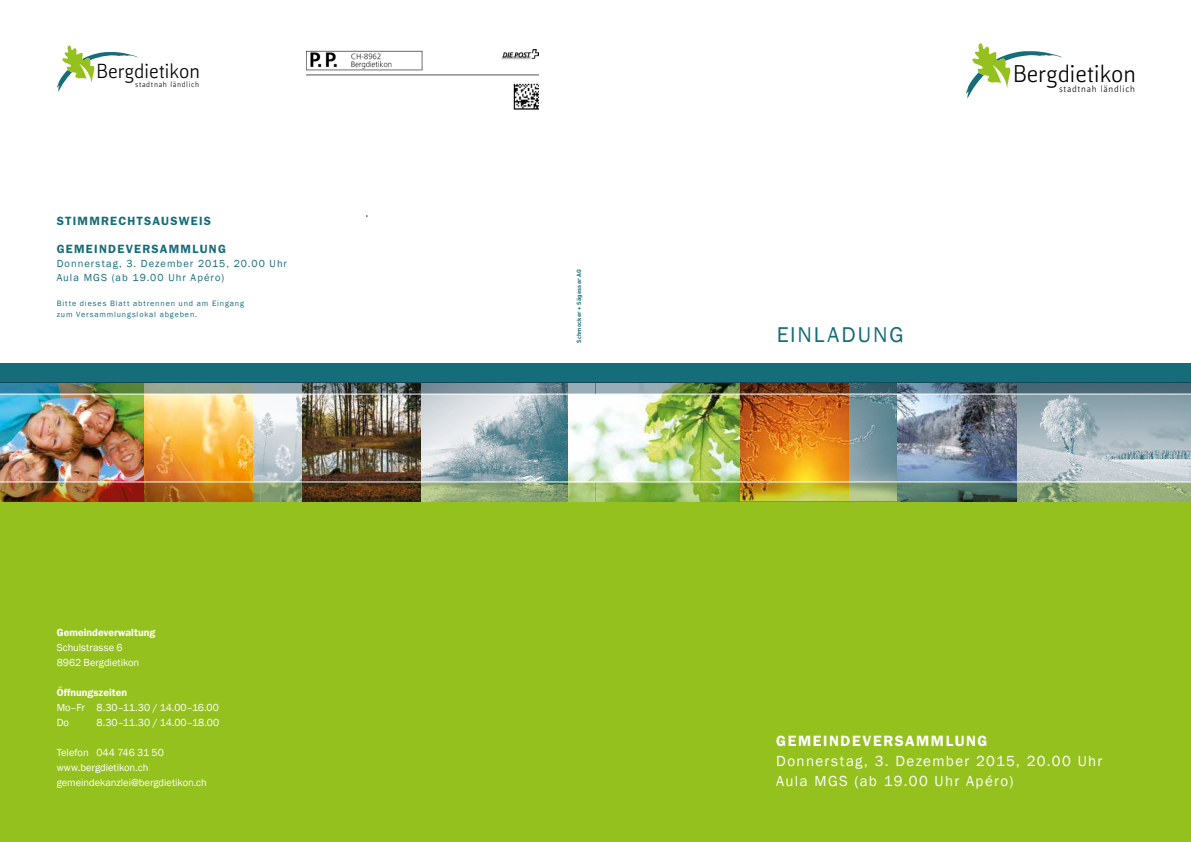
<style>
.page{position:relative;width:1191px;height:842px;background:#fff}
.page>*{position:absolute;margin:0;border:0;box-sizing:border-box;transform-origin:0 0}
.t1{font:22.9px "Kofi Pure Sans";color:#000}
.t2{font:22px "Franklin Gothic";letter-spacing:.09em;color:#166c79}
.t3{font:19.3px "Kofi Pure Sans";color:#000}
.t4{font:15px/20px "Franklin Gothic";letter-spacing:.09em;color:#fff}
.t5{font:600 15px "Franklin Gothic";letter-spacing:.1em;color:#fff}
.t6{font:600 12px "Franklin Gothic";letter-spacing:.105em;color:#166c79}
.t7{font:10.5px/15px "Franklin Gothic";color:#fff}
.t8{font:10.5px/14px "Franklin Gothic";letter-spacing:.095em;color:#166c79}
.t9{font:600 10.5px "Franklin Gothic";letter-spacing:.005em;color:#fff}
.t10{font:8.7px "Kofi Pure Sans";letter-spacing:.09em;color:#000}
.t11{font:8px/11px "Franklin Gothic";letter-spacing:.105em;color:#166c79}
.t12{font:7.4px "Kofi Pure Sans";letter-spacing:.09em;color:#000}
.t13{font:700 6px "DIN";letter-spacing:.03em;color:#166c79}
</style>
<div class="page">
<img style="left:739px;top:395px;width:110px;height:87px">
<svg style="left:849px;top:395px;width:48px;height:87px;background:#74959f"></svg>
<div style="left:0;top:502px;width:604px;height:340px;background:#95c11f"></div>
<div style="left:587px;top:502px;width:604px;height:340px;background:#95c11f"></div>
<img style="left:567px;top:395px;width:172px;height:87px">
<svg style="left:1016px;top:395px;width:175px;height:87px;background:#acbbc3"></svg>
<img style="left:897px;top:395px;width:119px;height:87px">
<div style="left:595px;top:363px;width:596px;height:20px;background:#166c79"></div>
<svg style="left:595px;top:483px;width:596px;height:19px;background:#8ba35b"></svg>
<img style="left:595px;top:383px;width:596px;height:11px">
<svg style="left:966px;top:43px;width:96px;height:56px"></svg>
<svg style="left:144px;top:395px;width:110px;height:87px;background:#f6bc59"></svg>
<img style="left:0;top:395px;width:144px;height:87px">
<svg style="left:421px;top:395px;width:146px;height:87px;background:#a3b8c0"></svg>
<img style="left:301px;top:395px;width:120px;height:87px">
<svg style="left:254px;top:396px;width:47px;height:86px"></svg>
<div style="left:0;top:363px;width:595px;height:20px;background:#166c79"></div>
<img style="left:0;top:483px;width:595px;height:19px">
<img style="left:0;top:383px;width:595px;height:11px">
<svg style="left:57px;top:45px;width:81px;height:47px"></svg>
<img style="left:306px;top:50px;width:233px;height:60px">
<h3 class="t3" style="left:97px;top:59px;width:105px">Bergdietikon</h3>
<p class="t12" style="left:135px;top:79px;width:65px">stadtnah ländlich</p>
<p class="t6" style="left:57px;top:214px;width:156px">STIMMRECHTSAUSWEIS</p>
<p class="t6" style="left:57px;top:242px;width:171px">GEMEINDEVERSAMMLUNG</p>
<p class="t8" style="left:57px;top:257px;width:232px">Donnerstag, 3. Dezember 2015, 20.00 Uhr<br>Aula MGS (ab 19.00 Uhr Apéro)</p>
<p class="t11" style="left:57px;top:298px;width:189px">Bitte dieses Blatt abtrennen und am Eingang zum Versammlungslokal abgeben.</p>
<p class="t9" style="left:57px;top:626px;width:100px">Gemeindeverwaltung</p>
<p class="t7" style="left:57px;top:640px;width:84px">Schulstrasse 6<br>8962 Bergdietikon</p>
<p class="t9" style="left:57px;top:686px;width:72px">Öffnungszeiten</p>
<p class="t7" style="left:57px;top:700px;width:164px">Mo–Fr 8.30–11.30 / 14.00–16.00<br>Do</p>
<p class="t7" style="left:96px;top:715px;width:124px">8.30–11.30 / 14.00–18.00</p>
<p class="t7" style="left:57px;top:745px;width:152px">Telefon 044 746 31 50 www.bergdietikon.ch gemeindekanzlei@bergdietikon.ch</p>
<p class="t13" style="left:575px;top:343px;width:75px;rotate:-90deg">Schmocker + Sägesser AG</p>
<h2 class="t2" style="left:776px;top:321px;width:129px">EINLADUNG</h2>
<h1 class="t1" style="left:1013px;top:60px;width:124px">Bergdietikon</h1>
<p class="t10" style="left:1059px;top:84px;width:77px">stadtnah ländlich</p>
<h3 class="t5" style="left:776px;top:732px;width:213px">GEMEINDEVERSAMMLUNG</h3>
<h3 class="t4" style="left:776px;top:751px;width:328px">Donnerstag, 3. Dezember 2015, 20.00 Uhr<br>Aula MGS (ab 19.00 Uhr Apéro)</h3>
</div>
